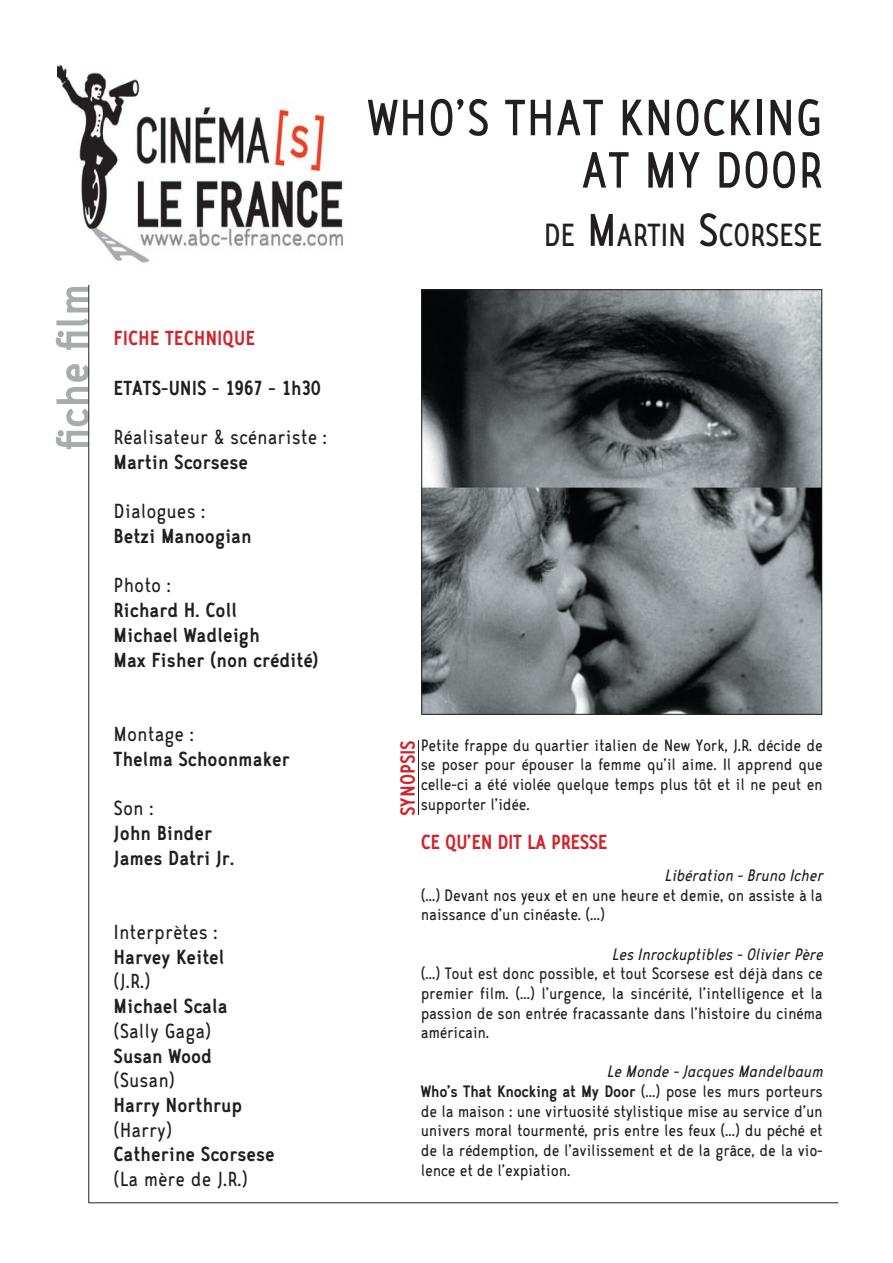
<style>
.page{position:relative;width:893px;height:1263px;background:#fff}
.page>*{position:absolute;margin:0;border:0;box-sizing:border-box;transform-origin:0 0}
.t1{font:58.2px/52.3px "CA Zaracusa Narrow";color:#231f20;text-align:right}
.t2{font:700 52.35px "CA Zaracusa Narrow";color:#a9acae}
.t3{font:36.6px "CA Zaracusa Narrow";letter-spacing:-.02em;color:#231f20}
.t4{font:700 23.25px/24.8px "CA Zaracusa Narrow";color:#231f20}
.t5{font:23.25px "CA Zaracusa Narrow";color:#231f20}
.t6{font:700 23.25px "CA Zaracusa Narrow";color:#d2232a}
.t7{font:18.9px/19.6px "CA Zaracusa Narrow";letter-spacing:-.015em;color:#231f20;text-align:justify}
.t8{font:italic 18.9px "CA Zaracusa Narrow";letter-spacing:-.015em;color:#231f20}
.s1{font-size:52.35px}
.s2{font-style:italic}
.s3{font-weight:700}
</style>
<div class="page">
<hr style="left:89px;top:281px;width:1px;height:922px;background:#231f20">
<img style="left:57px;top:64px;width:286px;height:221px">
<img style="left:423px;top:291px;width:397px;height:422px">
<hr style="left:418px;top:740px;width:1px;height:75px;background:#231f20">
<hr style="left:89px;top:1202px;width:749px;height:1px;background:#231f20">
<h2 class="t2" style="left:56px;top:449px;width:166px;rotate:-90deg">fiche film</h2>
<p class="t6" style="left:114px;top:331px;width:143px">FICHE TECHNIQUE</p>
<p class="t4" style="left:114px;top:378px;width:208px">ETATS-UNIS - 1967 - 1h30</p>
<p class="t5" style="left:114px;top:430px;width:215px">Réalisateur &amp; scénariste :</p>
<p class="t4" style="left:114px;top:452px;width:136px">Martin Scorsese</p>
<p class="t5" style="left:114px;top:504px;width:94px">Dialogues :</p>
<p class="t4" style="left:114px;top:526px;width:139px">Betzi Manoogian</p>
<p class="t5" style="left:114px;top:578px;width:59px">Photo :</p>
<p class="t4" style="left:114px;top:601px;width:207px">Richard H. Coll<br>Michael Wadleigh<br>Max Fisher (non crédité)</p>
<p class="t5" style="left:114px;top:727px;width:82px">Montage :</p>
<p class="t4" style="left:114px;top:749px;width:178px">Thelma Schoonmaker</p>
<p class="t5" style="left:114px;top:801px;width:42px">Son :</p>
<p class="t4" style="left:114px;top:823px;width:122px">John Binder<br>James Datri Jr.</p>
<p class="t5" style="left:114px;top:925px;width:106px">Interprètes :</p>
<p class="t4" style="left:114px;top:947px;width:113px">Harvey Keitel</p>
<p class="t5" style="left:114px;top:974px;width:39px">(J.R.)</p>
<p class="t4" style="left:114px;top:996px;width:115px">Michael Scala</p>
<p class="t5" style="left:114px;top:1023px;width:99px">(Sally Gaga)</p>
<p class="t4" style="left:114px;top:1046px;width:100px">Susan Wood</p>
<p class="t5" style="left:114px;top:1073px;width:63px">(Susan)</p>
<p class="t4" style="left:114px;top:1095px;width:130px">Harry Northrup</p>
<p class="t5" style="left:114px;top:1122px;width:60px">(Harry)</p>
<p class="t4" style="left:114px;top:1145px;width:163px">Catherine Scorsese</p>
<p class="t5" style="left:114px;top:1172px;width:136px">(La mère de J.R.)</p>
<h1 class="t1" style="left:367px;top:99px;width:457px">WHO’S THAT KNOCKING<br>AT MY DOOR</h1>
<h3 class="t3" style="left:543px;top:223px;width:281px">DE <span class="s1">M</span>ARTIN <span class="s1">S</span>CORSESE</h3>
<p class="t6" style="left:401px;top:816px;width:78px;rotate:-90deg">SYNOPSIS</p>
<p class="t7" style="left:421px;top:738px;width:404px">Petite frappe du quartier italien de New York, J.R. décide de se poser pour épouser la femme qu’il aime. Il apprend que celle-ci a été violée quelque temps plus tôt et il ne peut en supporter l’idée.</p>
<p class="t6" style="left:421px;top:835px;width:188px">CE QU’EN DIT LA PRESSE</p>
<p class="t8" style="left:664px;top:869px;width:160px">Libération - Bruno Icher</p>
<p class="t7" style="left:421px;top:887px;width:404px">(...) Devant nos yeux et en une heure et demie, on assiste à la naissance d’un cinéaste. (...)</p>
<p class="t8" style="left:612px;top:948px;width:213px">Les Inrockuptibles - Olivier Père</p>
<p class="t7" style="left:421px;top:966px;width:404px">(...) Tout est donc possible, et tout Scorsese est déjà dans ce premier film. (...) l’urgence, la sincérité, l’intelligence et la passion de son entrée fracassante dans l’histoire du cinéma américain.</p>
<p class="t7" style="left:421px;top:1064px;width:404px;text-indent:186px"><span class="s2">Le Monde - Jacques Mandelbaum </span><span class="s3">Who’s That Knocking at My Door</span> (...) pose les murs porteurs de la maison : une virtuosité stylistique mise au service d’un univers moral tourmenté, pris entre les feux (...) du péché et de la rédemption, de l’avilissement et de la grâce, de la vio&shy;lence et de l’expiation.</p>
</div>
